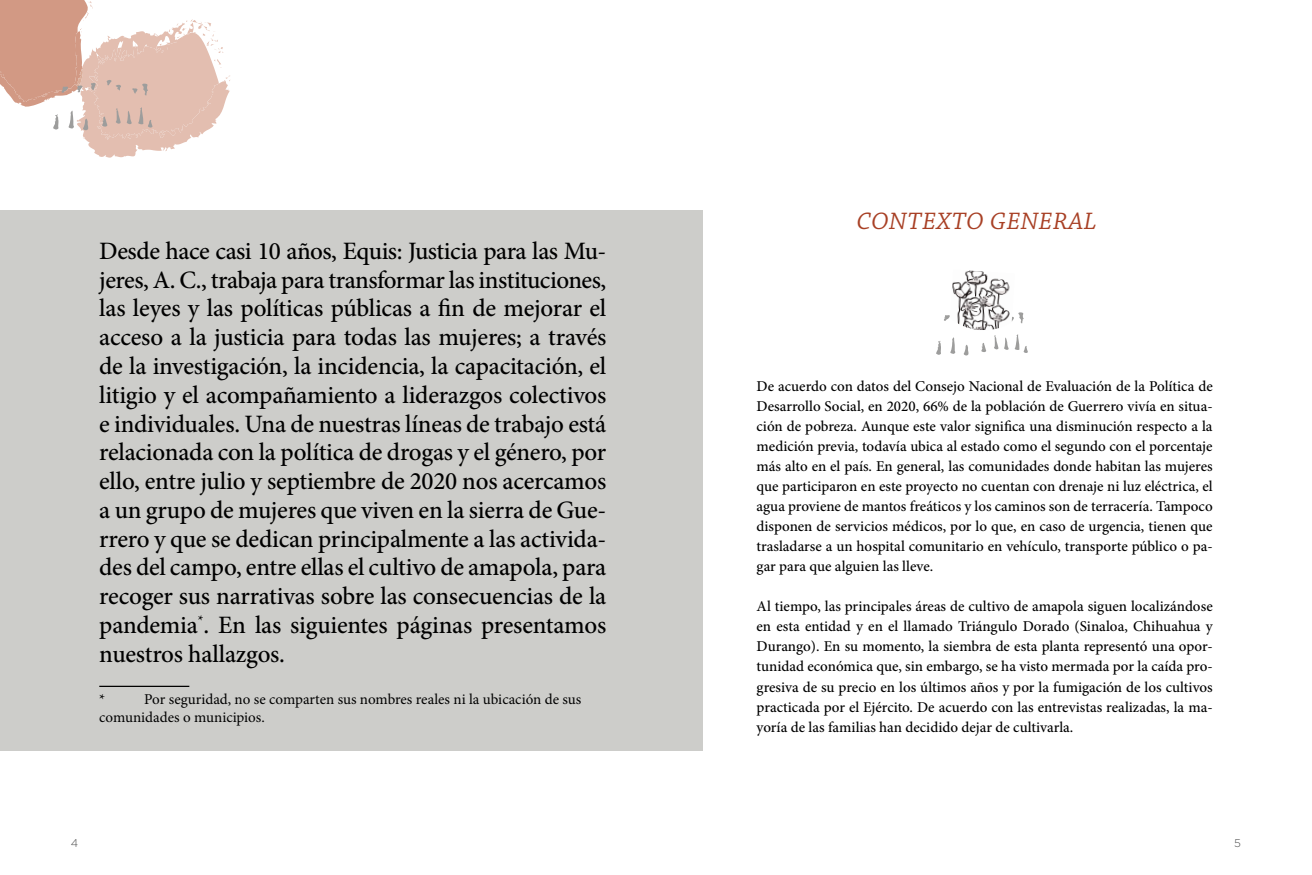
<style>
.page{position:relative;width:1312px;height:875px;background:#fff}
.page>*{position:absolute;margin:0;border:0;box-sizing:border-box;transform-origin:0 0}
.t1{font:500 25px/28.8px "Minion Pro";letter-spacing:-.01em;color:#000;text-align:justify}
.t2{font:italic 25px "Chaparral Pro";letter-spacing:.025em;color:#a84025}
.t3{font:500 15px/20px "Minion Pro";color:#000;text-align:justify}
.t4{font:15px/18px "Minion Pro";color:#000}
.t5{font:300 11.25px "Gotham Rounded";color:#4d4d4d}
</style>
<div class="page">
<div style="left:0;top:210px;width:703px;height:540px;background:#cdcdca"></div>
<hr style="left:99px;top:685px;width:90px;height:1px;background:#000">
<svg style="left:0;top:0;width:230px;height:157px"></svg>
<svg style="left:950px;top:337px;width:5px;height:17px"></svg>
<svg style="left:936px;top:341px;width:4px;height:13px"></svg>
<svg style="left:963px;top:345px;width:5px;height:10px"></svg>
<svg style="left:981px;top:343px;width:5px;height:9px"></svg>
<svg style="left:944px;top:315px;width:5px;height:5px"></svg>
<svg style="left:1014px;top:334px;width:13px;height:19px"></svg>
<svg style="left:1018px;top:312px;width:6px;height:11px"></svg>
<svg style="left:994px;top:335px;width:14px;height:15px"></svg>
<img style="left:949px;top:270px;width:65px;height:60px">
<p class="t1" style="left:99px;top:236px;width:508px">Desde hace casi 10 años, Equis: Justicia para las Mu&shy;jeres, A. C., trabaja para transformar las instituciones, las leyes y las políticas públicas a fin de mejorar el acceso a la justicia para todas las mujeres; a través de la investigación, la incidencia, la capacitación, el litigio y el acompañamiento a liderazgos colectivos e individuales. Una de nuestras líneas de trabajo está relacionada con la política de drogas y el género, por ello, entre julio y septiembre de 2020 nos acercamos a un grupo de mujeres que viven en la sierra de Gue&shy;rrero y que se dedican principalmente a las activida&shy;des del campo, entre ellas el cultivo de amapola, para recoger sus narrativas sobre las consecuencias de la pandemia<sup>*</sup>. En las siguientes páginas presentamos nuestros hallazgos.</p>
<p class="t4" style="left:99px;top:690px;width:8px">*</p>
<p class="t4" style="left:99px;top:690px;width:483px;text-indent:45px">Por seguridad, no se comparten sus nombres reales ni la ubicación de sus comunidades o municipios.</p>
<h1 class="t2" style="left:856px;top:207px;width:241px">CONTEXTO GENERAL</h1>
<p class="t3" style="left:756px;top:376px;width:457px">De acuerdo con datos del Consejo Nacional de Evaluación de la Política de Desarrollo Social, en 2020, 66% de la población de Guerrero vivía en situa&shy;ción de pobreza. Aunque este valor significa una disminución respecto a la medición previa, todavía ubica al estado como el segundo con el porcentaje más alto en el país. En general, las comunidades donde habitan las mujeres que participaron en este proyecto no cuentan con drenaje ni luz eléctrica, el agua proviene de mantos freáticos y los caminos son de terracería. Tampoco disponen de servicios médicos, por lo que, en caso de urgencia, tienen que trasladarse a un hospital comunitario en vehículo, transporte público o pa&shy;gar para que alguien las lleve.</p>
<p class="t3" style="left:756px;top:596px;width:457px">Al tiempo, las principales áreas de cultivo de amapola siguen localizándose en esta entidad y en el llamado Triángulo Dorado (Sinaloa, Chihuahua y Durango). En su momento, la siembra de esta planta representó una opor&shy;tunidad económica que, sin embargo, se ha visto mermada por la caída pro&shy;gresiva de su precio en los últimos años y por la fumigación de los cultivos practicada por el Ejército. De acuerdo con las entrevistas realizadas, la ma&shy;yoría de las familias han decidido dejar de cultivarla.</p>
<p class="t5" style="left:71px;top:835px;width:9px">4</p>
<p class="t5" style="left:1233px;top:835px;width:8px">5</p>
</div>
